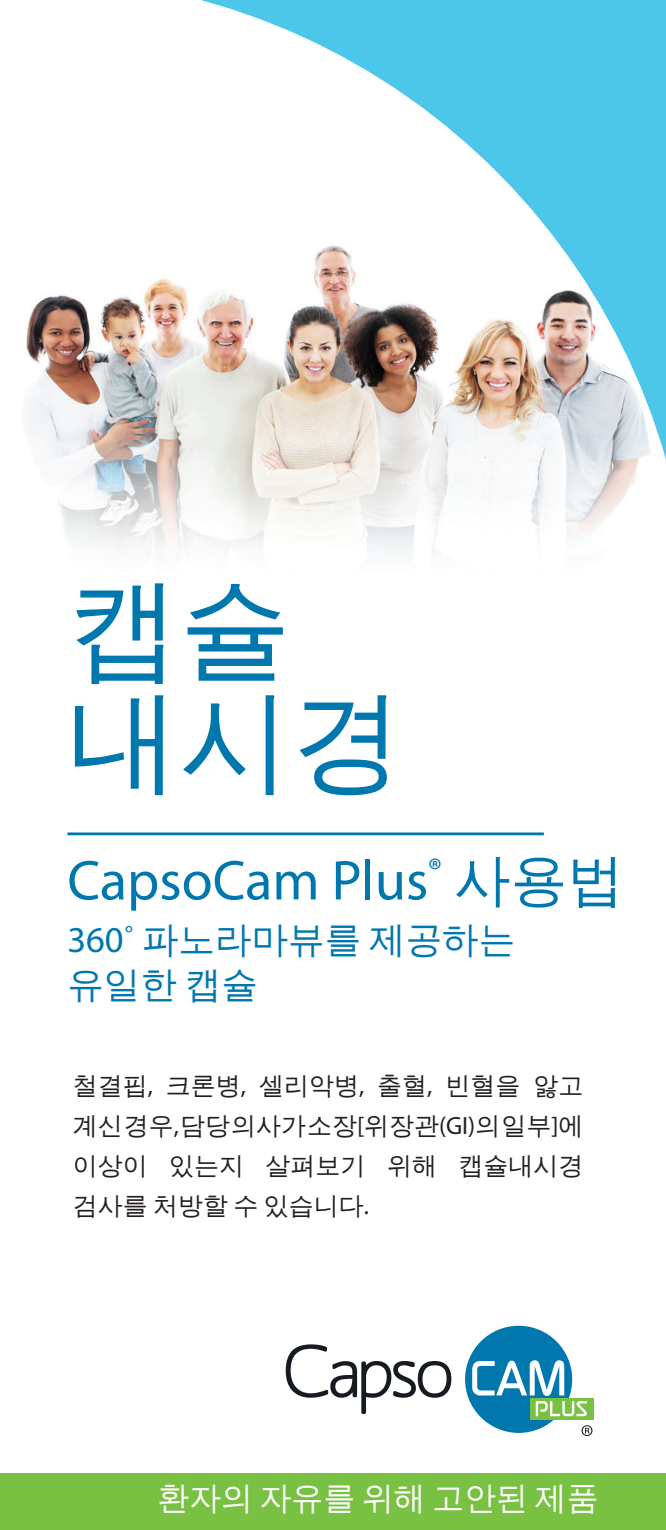
<style>
.page{position:relative;width:666px;height:1530px;background:#fff}
.page>*{position:absolute;margin:0;border:0;box-sizing:border-box;transform-origin:0 0}
.t1{font:112px/112px "Un Dotum";color:#0078ae}
.t2{font:56.5px "Myriad Pro";color:#0078ae}
.t3{font:36.5px/45px "Un Dotum";color:#0078ae}
.t4{font:32.5px "Un Dotum";color:#fff}
.t5{font:25px/40px "Un Dotum";color:#231f20;text-align:justify}
.s1{font-family:"Un Dotum"}
.s2{font-family:"Myriad Pro"}
.s3{font-family:"Myriad Pro";font-weight:300}
</style>
<div class="page">
<hr style="left:67px;top:832px;width:477px;height:3px;background:#0078ae">
<div style="left:0;top:1473px;width:666px;height:57px;background:#79c142"></div>
<svg style="left:286px;top:1344px;width:165px;height:70px"></svg>
<div style="left:465px;top:1326px;width:107px;height:107px;background:#0078ae;border-radius:50%"></div>
<div style="left:530px;top:1398px;width:63px;height:22px;background:#79c142"></div>
<svg style="left:472px;top:1360px;width:115px;height:56px"></svg>
<svg style="left:582px;top:1425px;width:11px;height:11px"></svg>
<svg style="left:30px;top:0;width:636px;height:554px"></svg>
<p class="t1" style="left:67px;top:571px;width:337px">캡슐 내시경</p>
<p class="t2" style="left:67px;top:846px;width:558px">CapsoCam Plus<sup>®</sup> <span class="s1">사용법</span></p>
<p class="t3" style="left:67px;top:916px;width:450px"><span class="s2">360</span><span class="s3">˚</span> 파노라마뷰를 제공하는 유일한 캡슐</p>
<p class="t5" style="left:73px;top:1065px;width:512px">철결핍<span class="s2">,</span> 크론병<span class="s2">,</span> 셀리악병<span class="s2">,</span> 출혈<span class="s2">,</span> 빈혈을 앓고 계신경우<span class="s2">,</span> 담당의사가소장<span class="s2">[</span>위장관<span class="s2">(GI)</span>의일부<span class="s2">]</span>에 이상이 있는지 살펴보기 위해 캡슐내시경 검사를 처방할 수 있습니다<span class="s2">.</span></p>
<p class="t4" style="left:157px;top:1478px;width:443px">환자의 자유를 위해 고안된 제품</p>
</div>
